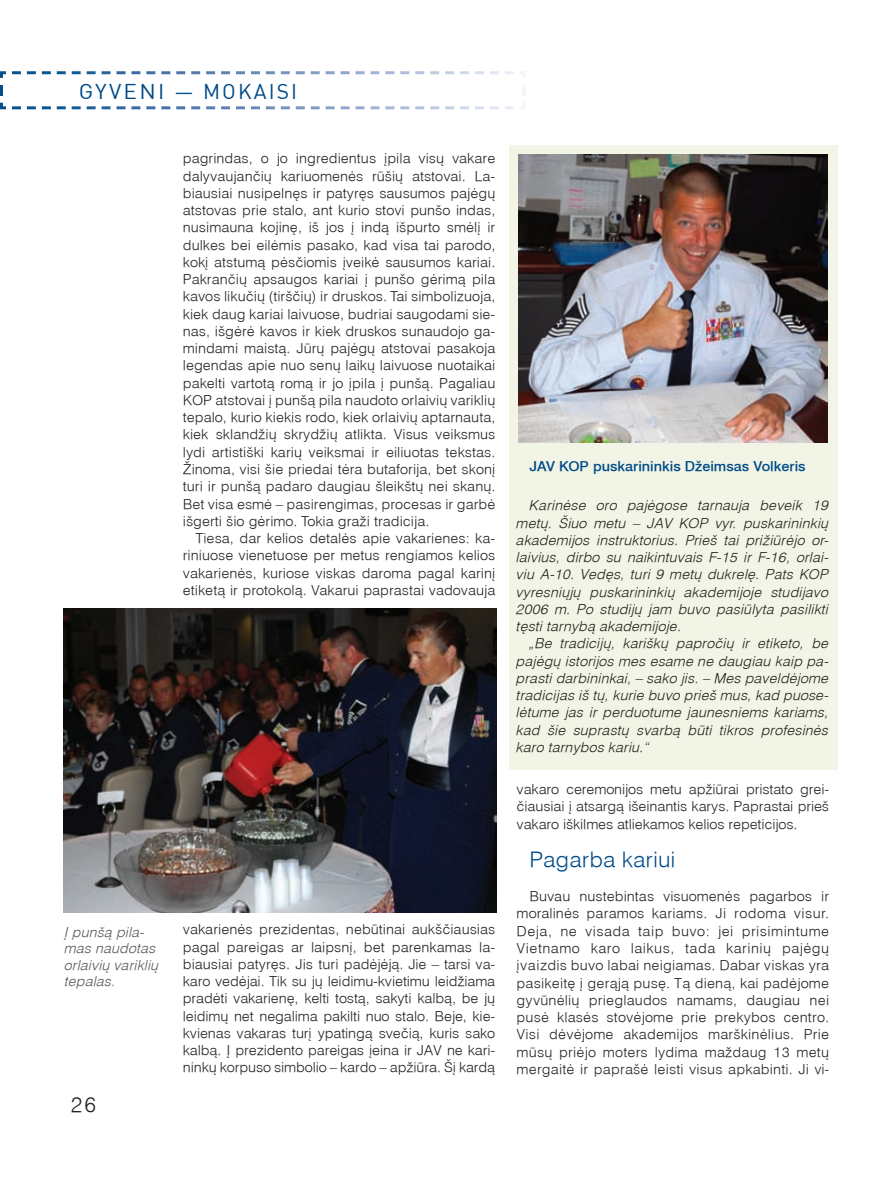
<style>
.page{position:relative;width:893px;height:1191px;background:#fff}
.page>*{position:absolute;margin:0;border:0;box-sizing:border-box;transform-origin:0 0}
.t1{font:21px "DIN Alt LT";letter-spacing:.1em;color:#004b88;scale:1.07 1}
.t2{font:300 21px "Helvetica LT";color:#004b88;scale:1.07 1}
.t3{font:300 21px "Helvetica LT";color:#231f20}
.t4{font:300 13.5px/17.2px "Helvetica LT";color:#231f20;text-align:justify;scale:1.07 1}
.t5{font:italic 300 13.5px/17.2px "Helvetica LT";color:#231f20;text-align:justify;scale:1.07 1}
.t6{font:italic 300 13.5px/16.5px "Helvetica LT";color:#57585a;scale:1.07 1}
.t7{font:500 13.5px "Helvetica LT";color:#004b88;scale:1.07 1}
</style>
<div class="page">
<div style="left:509px;top:145px;width:329px;height:624px;background:#f2f5e5"></div>
<img style="left:518px;top:154px;width:310px;height:288px">
<img style="left:64px;top:608px;width:432px;height:304px">
<svg style="left:0;top:71px;width:526px;height:38px"></svg>
<h1 class="t1" style="left:79px;top:78px;width:206px">GYVENI – MOKAISI</h1>
<p class="t4" style="left:183px;top:150px;width:294px">pagrindas, o jo ingredientus įpila visų vakare dalyvaujančių kariuomenės rūšių atstovai. La&shy;biausiai nusipelnęs ir patyręs sausumos pajėgų atstovas prie stalo, ant kurio stovi punšo indas, nusimauna kojinę, iš jos į indą išpurto smėlį ir dulkes bei eilėmis pasako, kad visa tai parodo, kokį atstumą pėsčiomis įveikė sausumos kariai.<br>Pakrančių apsaugos kariai į punšo gėrimą pila kavos likučių (tirščių) ir druskos. Tai simbolizuoja, kiek daug kariai laivuose, budriai saugodami sie&shy;nas, išgėrė kavos ir kiek druskos sunaudojo ga&shy;mindami maistą. Jūrų pajėgų atstovai pasakoja legendas apie nuo senų laikų laivuose nuotaikai pakelti vartotą romą ir jo įpila į punšą. Pagaliau KOP atstovai į punšą pila naudoto orlaivių variklių tepalo, kurio kiekis rodo, kiek orlaivių aptarnauta, kiek sklandžių skrydžių atlikta. Visus veiksmus lydi artistiški karių veiksmai ir eiliuotas tekstas.<br>Žinoma, visi šie priedai tėra butaforija, bet skonį turi ir punšą padaro daugiau šleikštų nei skanų.<br>Bet visa esmė – pasirengimas, procesas ir garbė išgerti šio gėrimo. Tokia graži tradicija.</p>
<p class="t4" style="left:183px;top:529px;width:294px;text-indent:13px">Tiesa, dar kelios detalės apie vakarienes: ka&shy;riniuose vienetuose per metus rengiamos kelios vakarienės, kuriose viskas daroma pagal karinį etiketą ir protokolą. Vakarui paprastai vadovauja</p>
<p class="t6" style="left:65px;top:923px;width:90px">Į punšą pila&shy;mas naudotas orlaivių variklių tepalas.</p>
<p class="t4" style="left:183px;top:920px;width:294px">vakarienės prezidentas, nebūtinai aukščiausias pagal pareigas ar laipsnį, bet parenkamas la&shy;biausiai patyręs. Jis turi padėjėją. Jie – tarsi va&shy;karo vedėjai. Tik su jų leidimu-kvietimu leidžiama pradėti vakarienę, kelti tostą, sakyti kalbą, be jų leidimų net negalima pakilti nuo stalo. Beje, kie&shy;kvienas vakaras turį ypatingą svečią, kuris sako kalbą. Į prezidento pareigas įeina ir JAV ne kari&shy;ninkų korpuso simbolio – kardo – apžiūra. Šį kardą</p>
<h1 class="t3" style="left:71px;top:1090px;width:27px">26</h1>
<p class="t7" style="left:529px;top:457px;width:260px">JAV KOP puskarininkis Džeimsas Volkeris</p>
<p class="t5" style="left:517px;top:497px;width:294px;text-indent:13px">Karinėse oro pajėgose tarnauja beveik 19 metų. Šiuo metu – JAV KOP vyr. puskarininkių akademijos instruktorius. Prieš tai prižiūrėjo or&shy;laivius, dirbo su naikintuvais F-15 ir F-16, orlai&shy;viu A-10. Vedęs, turi 9 metų dukrelę. Pats KOP vyresniųjų puskarininkių akademijoje studijavo 2006 m. Po studijų jam buvo pasiūlyta pasilikti tęsti tarnybą akademijoje.</p>
<p class="t5" style="left:517px;top:635px;width:294px;text-indent:13px">„Be tradicijų, kariškų papročių ir etiketo, be pajėgų istorijos mes esame ne daugiau kaip pa&shy;prasti darbininkai, – sako jis. – Mes paveldėjome tradicijas iš tų, kurie buvo prieš mus, kad puose&shy;lėtume jas ir perduotume jaunesniems kariams, kad šie suprastų svarbą būti tikros profesinės karo tarnybos kariu.“</p>
<p class="t4" style="left:517px;top:780px;width:294px">vakaro ceremonijos metu apžiūrai pristato grei&shy;čiausiai į atsargą išeinantis karys. Paprastai prieš vakaro iškilmes atliekamos kelios repeticijos.</p>
<h1 class="t2" style="left:529px;top:845px;width:138px">Pagarba kariui</h1>
<p class="t4" style="left:517px;top:887px;width:294px;text-indent:13px">Buvau nustebintas visuomenės pagarbos ir moralinės paramos kariams. Ji rodoma visur.<br>Deja, ne visada taip buvo: jei prisimintume Vietnamo karo laikus, tada karinių pajėgų įvaizdis buvo labai neigiamas. Dabar viskas yra pasikeitę į gerąją pusę. Tą dieną, kai padėjome gyvūnėlių prieglaudos namams, daugiau nei pusė klasės stovėjome prie prekybos centro.<br>Visi dėvėjome akademijos marškinėlius. Prie mūsų priėjo moters lydima maždaug 13 metų mergaitė ir paprašė leisti visus apkabinti. Ji vi-</p>
</div>
